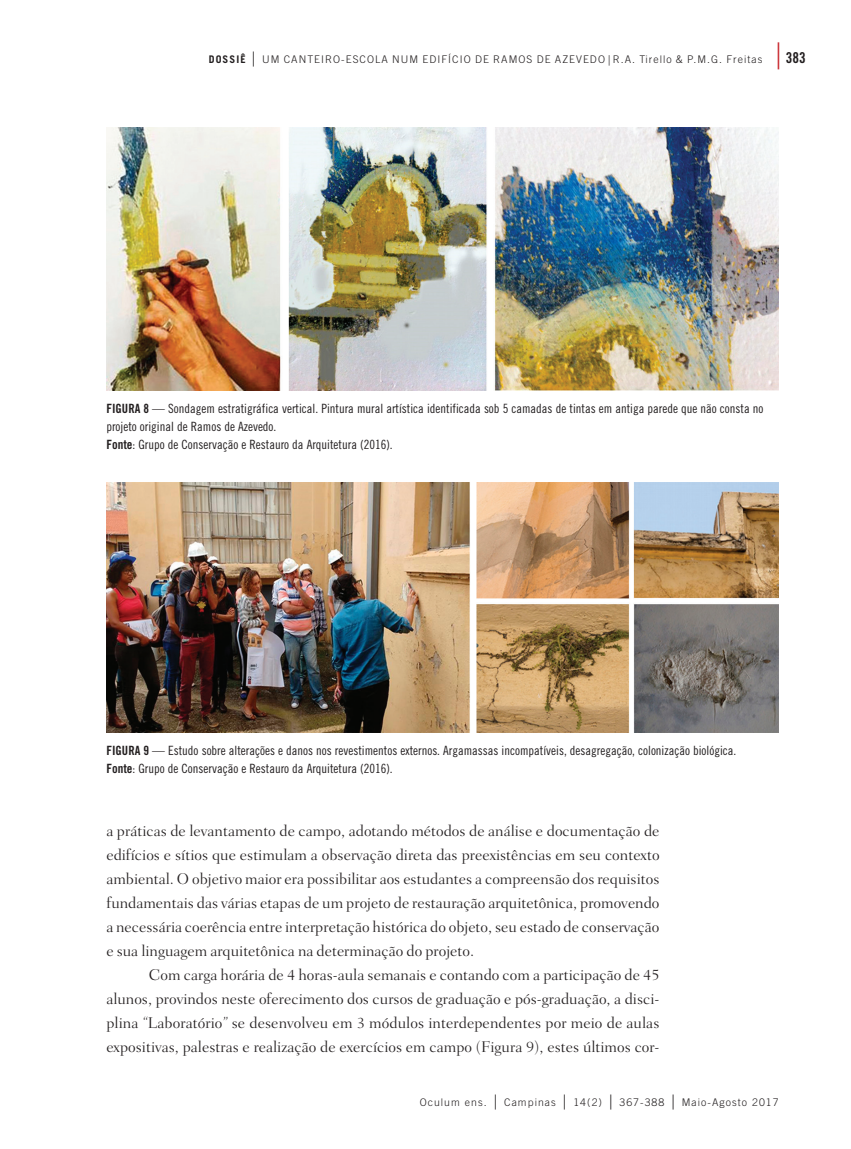
<style>
.page{position:relative;width:851px;height:1149px;background:#fff}
.page>*{position:absolute;margin:0;border:0;box-sizing:border-box;transform-origin:0 0}
.t1{font:300 15.75px/24px "Fairfield LH";color:#231f20;text-align:justify}
.t2{font:15px "Trade Gothic Bold Cond Twenty";color:#231f20}
.t3{font:12.75px/18px "Trade Gothic Cond Eighteen";color:#231f20}
.t4{font:300 10.5px "Trade Gothic";letter-spacing:.1em;color:#231f20}
.s1{font-weight:700}
.s2{font-family:"Apple Garamond";font-size:15px}
.s3{font-family:"Fairfield LH";font-weight:500}
.s4{font-family:"Apple Garamond";font-weight:300;font-size:27px;color:#c8242b}
.s5{font-family:"Trade Gothic Bold Cond Twenty"}
.s6{font-style:italic}
</style>
<div class="page">
<img style="left:106px;top:128px;width:672px;height:262px">
<img style="left:106px;top:482px;width:672px;height:250px">
<p class="t4" style="left:209px;top:53px;width:555px"><span class="s1">DOSSIÊ</span> <span class="s2">|</span> UM CANTEIRO-ESCOLA NUM EDIFÍCIO DE RAMOS DE AZEVEDO <span class="s3">|</span> R.A. Tirello &amp; P.M.G. Freitas</p>
<p class="t2" style="left:771px;top:49px;width:35px"><span class="s4">|</span>383</p>
<p class="t3" style="left:106px;top:399px;width:658px"><span class="s5">FIGURA 8</span> — Sondagem estratigráfica vertical. Pintura mural artística identificada sob 5 camadas de tintas em antiga parede que não consta no projeto original de Ramos de Azevedo.<br><span class="s5">Fonte</span>: Grupo de Conservação e Restauro da Arquitetura (2016).</p>
<p class="t3" style="left:106px;top:741px;width:631px"><span class="s5">FIGURA 9</span> — Estudo sobre alterações e danos nos revestimentos externos. Argamassas incompatíveis, desagregação, colonização biológica.<br><span class="s5">Fonte</span>: Grupo de Conservação e Restauro da Arquitetura (2016).</p>
<p class="t1" style="left:106px;top:818px;width:554px">a práticas de levantamento de campo, adotando métodos de análise e documentação de edifícios e sítios que estimulam a observação direta das preexistências em seu contexto ambiental. O objetivo maior era possibilitar aos estudantes a compreensão dos requisitos fundamentais das várias etapas de um projeto de restauração arquitetônica, promovendo a necessária coerência entre interpretação histórica do objeto, seu estado de conservação e sua linguagem arquitetônica na determinação do projeto.</p>
<p class="t1" style="left:106px;top:962px;width:554px;text-indent:43px">Com carga horária de 4 horas‑aula semanais e contando com a participação de 45 alunos, provindos neste oferecimento dos cursos de graduação e pós‑graduação, a disci‑ plina <span class="s6">“</span>Laboratório<span class="s6">”</span> se desenvolveu em 3 módulos interdependentes por meio de aulas expositivas, palestras e realização de exercícios em campo (Figura 9), estes últimos cor‑</p>
<p class="t4" style="left:419px;top:1095px;width:360px">Oculum ens. <span class="s2">|</span> Campinas <span class="s2">|</span> 14(2) <span class="s2">|</span> 367-388 <span class="s2">|</span> Maio-Agosto 2017</p>
</div>
